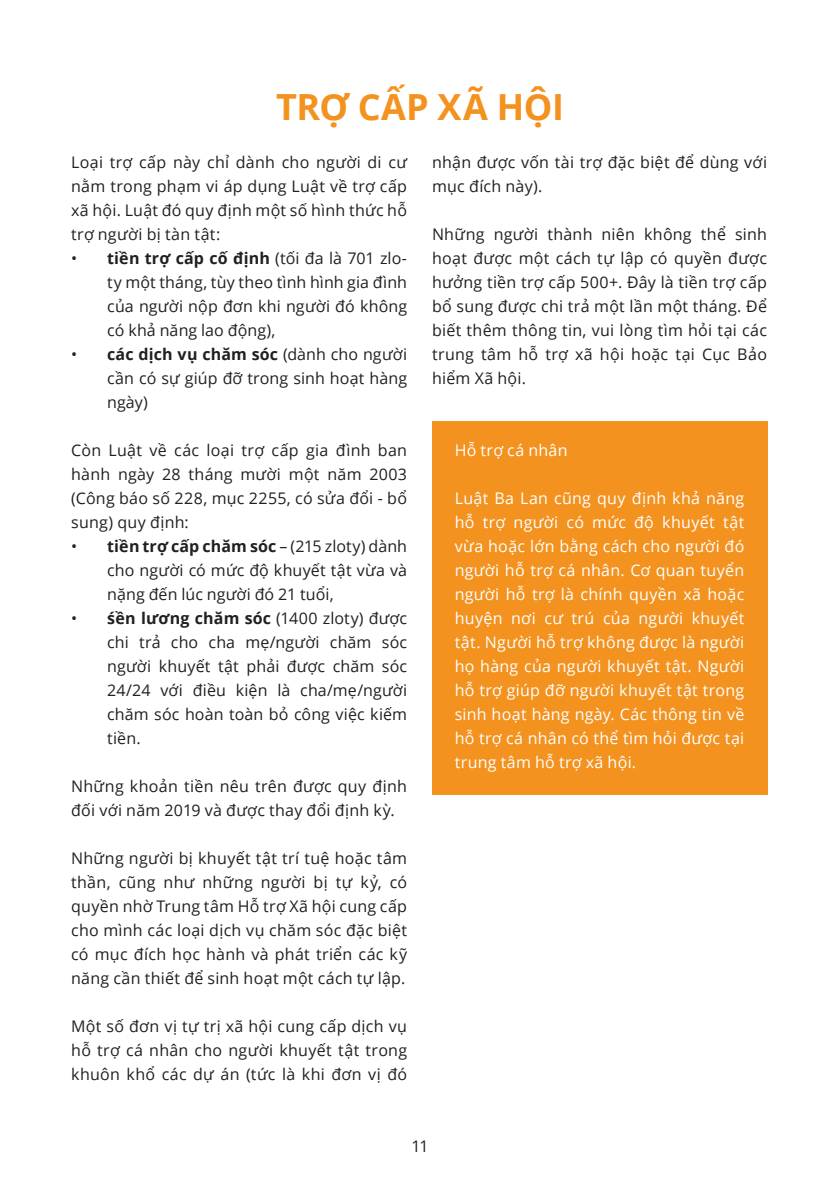
<style>
.page{position:relative;width:840px;height:1191px;background:#fff}
.page>*{position:absolute;margin:0;border:0;box-sizing:border-box;transform-origin:0 0}
.t1{font:700 36px "Open Sans";letter-spacing:-.01em;color:#f3921f}
.t2{font:16px/24px "Open Sans";letter-spacing:.015em;color:#231f20;text-align:justify}
.t3{font:16px/24px "Open Sans";letter-spacing:.015em;color:#fff;text-align:justify}
.s1{font-weight:700}
</style>
<div class="page">
<div style="left:432px;top:421px;width:334px;height:62px;background:#f3921f"></div>
<div style="left:432px;top:469px;width:334px;height:326px;background:#f3921f"></div>
<h1 class="t1" style="left:276px;top:82px;width:289px">TRỢ CẤP XÃ HỘI</h1>
<p class="t2" style="left:71px;top:150px;width:337px">Loại trợ cấp này chỉ dành cho người di cư nằm trong phạm vi áp dụng Luật về trợ cấp xã hội. Luật đó quy định một số hình thức hỗ trợ người bị tàn tật:</p>
<p class="t2" style="left:107px;top:246px;width:301px;text-indent:-36px">• <span class="s1">tiền trợ cấp cố định</span> (tối đa là 701 zlo&shy;ty một tháng, tùy theo tình hình gia đình của người nộp đơn khi người đó không có khả năng lao động),</p>
<p class="t2" style="left:107px;top:342px;width:301px;text-indent:-36px">• <span class="s1">các dịch vụ chăm sóc</span> (dành cho người cần có sự giúp đỡ trong sinh hoạt hàng ngày)</p>
<p class="t2" style="left:71px;top:438px;width:337px">Còn Luật về các loại trợ cấp gia đình ban hành ngày 28 tháng mười một năm 2003 (Công báo số 228, mục 2255, có sửa đổi - bổ sung) quy định:</p>
<p class="t2" style="left:107px;top:534px;width:301px;text-indent:-36px">• <span class="s1">tiền trợ cấp chăm sóc</span> – (215 zloty) dành cho người có mức độ khuyết tật vừa và nặng đến lúc người đó 21 tuổi,</p>
<p class="t2" style="left:107px;top:606px;width:301px;text-indent:-36px">• <span class="s1">śền lương chăm sóc</span> (1400 zloty) được chi trả cho cha mẹ/người chăm sóc người khuyết tật phải được chăm sóc 24/24 với điều kiện là cha/mẹ/người chăm sóc hoàn toàn bỏ công việc kiếm tiền.</p>
<p class="t2" style="left:71px;top:774px;width:337px">Những khoản tiền nêu trên được quy định đối với năm 2019 và được thay đổi định kỳ.</p>
<p class="t2" style="left:71px;top:846px;width:337px">Những người bị khuyết tật trí tuệ hoặc tâm thần, cũng như những người bị tự kỷ, có quyền nhờ Trung tâm Hỗ trợ Xã hội cung cấp cho mình các loại dịch vụ chăm sóc đặc biệt có mục đích học hành và phát triển các kỹ năng cần thiết để sinh hoạt một cách tự lập.</p>
<p class="t2" style="left:71px;top:1014px;width:337px">Một số đơn vị tự trị xã hội cung cấp dịch vụ hỗ trợ cá nhân cho người khuyết tật trong khuôn khổ các dự án (tức là khi đơn vị đó</p>
<p class="t2" style="left:432px;top:150px;width:336px">nhận được vốn tài trợ đặc biệt để dùng với mục đích này).</p>
<p class="t2" style="left:432px;top:222px;width:336px">Những người thành niên không thể sinh hoạt được một cách tự lập có quyền được hưởng tiền trợ cấp 500+. Đây là tiền trợ cấp bổ sung được chi trả một lần một tháng. Để biết thêm thông tin, vui lòng tìm hỏi tại các trung tâm hỗ trợ xã hội hoặc tại Cục Bảo hiểm Xã hội.</p>
<p class="t3" style="left:454px;top:438px;width:114px">Hỗ trợ cá nhân</p>
<p class="t3" style="left:454px;top:486px;width:291px">Luật Ba Lan cũng quy định khả năng hỗ trợ người có mức độ khuyết tật vừa hoặc lớn bằng cách cho người đó người hỗ trợ cá nhân. Cơ quan tuyển người hỗ trợ là chính quyền xã hoặc huyện nơi cư trú của người khuyết tật. Người hỗ trợ không được là người họ hàng của người khuyết tật. Người hỗ trợ giúp đỡ người khuyết tật trong sinh hoạt hàng ngày. Các thông tin về hỗ trợ cá nhân có thể tìm hỏi được tại trung tâm hỗ trợ xã hội.</p>
<p class="t2" style="left:411px;top:1134px;width:19px">11</p>
</div>
